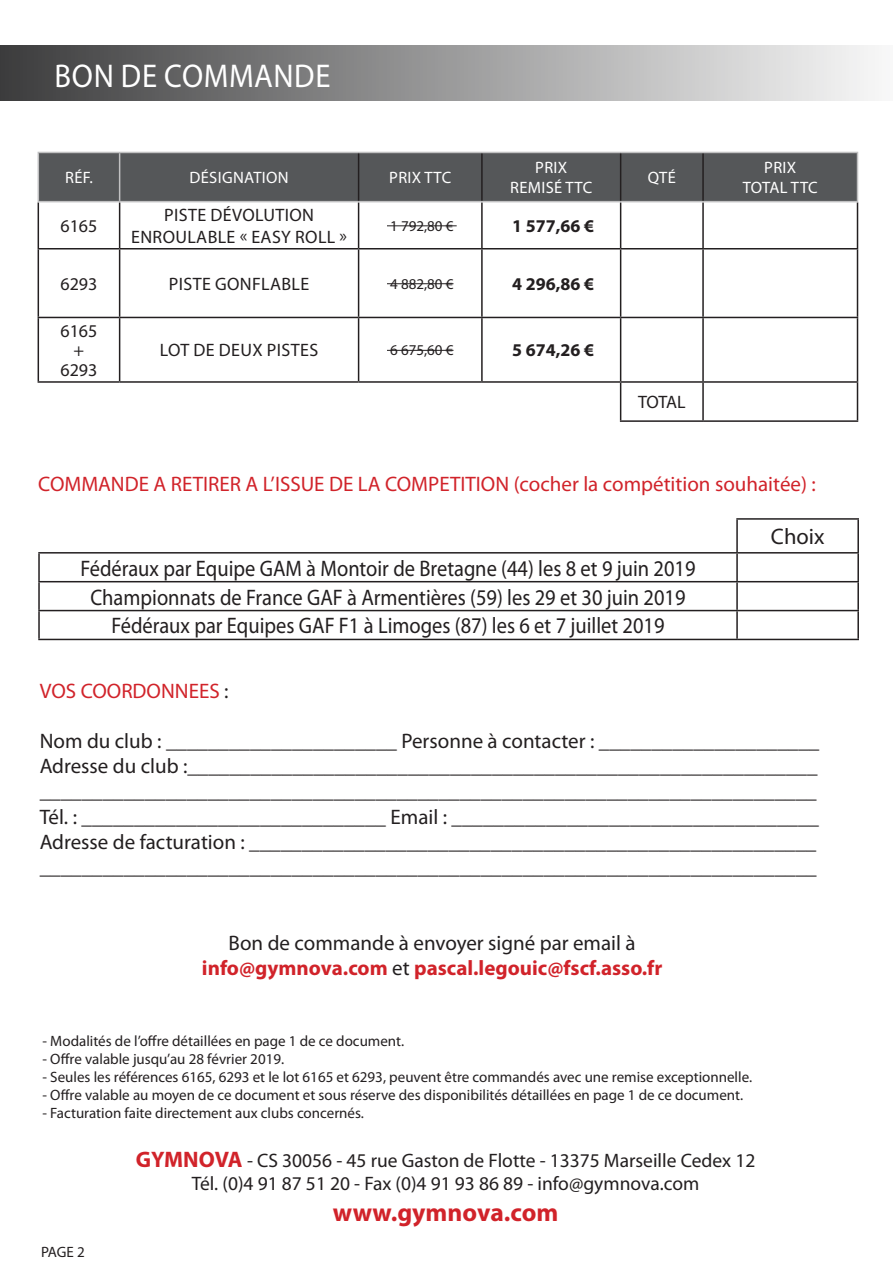
<style>
.page{position:relative;width:893px;height:1263px;background:#fff}
.page>*{position:absolute;margin:0;border:0;box-sizing:border-box;transform-origin:0 0}
.t1{font:33px "Myriad Pro";letter-spacing:.02em;color:#fff;scale:.93 1}
.t2{font:700 25.5px "Myriad Pro";color:#d1232a}
.t3{font:22.5px/28.8px "Myriad Pro";color:#231f20;text-align:center;scale:.91 1}
.t4{font:22.5px "Myriad Pro";color:#231f20}
.t5{font:21px/25.2px "Myriad Pro";color:#231f20}
.t6{font:21px "Myriad Pro";color:#d1232a}
.t7{font:700 21px/25.2px "Myriad Pro";color:#d1232a;text-align:center}
.t8{font:19.5px/23.4px "Myriad Pro";color:#231f20;text-align:center}
.t9{font:18px/21.6px "Myriad Pro";letter-spacing:.02em;color:#231f20;text-align:center}
.t10{font:700 18px "Myriad Pro";color:#231f20}
.t11{font:18px/19.5px "Myriad Pro";color:#231f20;text-align:center}
.t12{font:16.5px/19.8px "Myriad Pro";letter-spacing:.02em;color:#fff;text-align:center}
.t13{font:15px "Myriad Pro";color:#231f20}
.s1{color:#231f20}
.s2{font-weight:400;color:#231f20}
.s3{font-weight:700;font-size:22.5px;color:#d1232a}
</style>
<div class="page">
<div style="left:0;top:46px;width:893px;height:55px;background:linear-gradient(to right,#3c3c3d,#f8f8f8)"></div>
<div style="left:39px;top:153px;width:818px;height:48px;background:#555759"></div>
<hr style="left:358px;top:153px;width:1px;height:48px;background:#231f20">
<hr style="left:481px;top:153px;width:2px;height:48px;background:#231f20">
<hr style="left:620px;top:153px;width:1px;height:48px;background:#231f20">
<hr style="left:702px;top:153px;width:2px;height:48px;background:#231f20">
<hr style="left:38px;top:202px;width:1px;height:46px;background:#231f20">
<hr style="left:119px;top:202px;width:1px;height:46px;background:#231f20">
<hr style="left:358px;top:202px;width:1px;height:46px;background:#231f20">
<hr style="left:481px;top:202px;width:2px;height:46px;background:#231f20">
<hr style="left:620px;top:202px;width:1px;height:46px;background:#231f20">
<hr style="left:702px;top:202px;width:2px;height:46px;background:#231f20">
<hr style="left:857px;top:202px;width:1px;height:46px;background:#231f20">
<hr style="left:38px;top:248px;width:82px;height:1px;background:#231f20">
<hr style="left:38px;top:249px;width:1px;height:68px;background:#231f20">
<hr style="left:120px;top:248px;width:239px;height:1px;background:#231f20">
<hr style="left:119px;top:249px;width:1px;height:68px;background:#231f20">
<hr style="left:359px;top:248px;width:123px;height:1px;background:#231f20">
<hr style="left:358px;top:249px;width:1px;height:68px;background:#231f20">
<hr style="left:482px;top:248px;width:139px;height:1px;background:#231f20">
<hr style="left:481px;top:249px;width:2px;height:68px;background:#231f20">
<hr style="left:621px;top:248px;width:82px;height:1px;background:#231f20">
<hr style="left:620px;top:249px;width:1px;height:68px;background:#231f20">
<hr style="left:703px;top:248px;width:155px;height:1px;background:#231f20">
<hr style="left:702px;top:249px;width:2px;height:68px;background:#231f20">
<hr style="left:857px;top:249px;width:1px;height:68px;background:#231f20">
<hr style="left:119px;top:318px;width:1px;height:63px;background:#231f20">
<hr style="left:358px;top:318px;width:1px;height:63px;background:#231f20">
<hr style="left:481px;top:318px;width:2px;height:63px;background:#231f20">
<hr style="left:621px;top:317px;width:82px;height:1px;background:#231f20">
<hr style="left:703px;top:317px;width:155px;height:1px;background:#231f20">
<hr style="left:702px;top:318px;width:2px;height:63px;background:#231f20">
<hr style="left:857px;top:318px;width:1px;height:63px;background:#231f20">
<hr style="left:621px;top:381px;width:82px;height:2px;background:#231f20">
<hr style="left:703px;top:381px;width:155px;height:2px;background:#231f20">
<hr style="left:857px;top:383px;width:1px;height:37px;background:#231f20">
<hr style="left:620px;top:420px;width:83px;height:2px;background:#231f20">
<hr style="left:703px;top:420px;width:155px;height:2px;background:#231f20">
<hr style="left:38px;top:152px;width:82px;height:1px;background:#c1c1c2">
<hr style="left:38px;top:153px;width:1px;height:48px;background:#c1c1c2">
<hr style="left:120px;top:152px;width:239px;height:1px;background:#c1c1c2">
<hr style="left:119px;top:153px;width:1px;height:48px;background:#c1c1c2">
<hr style="left:359px;top:152px;width:123px;height:1px;background:#c1c1c2">
<hr style="left:482px;top:152px;width:139px;height:1px;background:#c1c1c2">
<hr style="left:621px;top:152px;width:82px;height:1px;background:#c1c1c2">
<hr style="left:703px;top:152px;width:155px;height:1px;background:#c1c1c2">
<hr style="left:857px;top:153px;width:1px;height:48px;background:#c1c1c2">
<hr style="left:38px;top:201px;width:82px;height:1px;background:#c1c1c2">
<hr style="left:120px;top:201px;width:239px;height:1px;background:#c1c1c2">
<hr style="left:359px;top:201px;width:123px;height:1px;background:#c1c1c2">
<hr style="left:482px;top:201px;width:139px;height:1px;background:#c1c1c2">
<hr style="left:621px;top:201px;width:82px;height:1px;background:#c1c1c2">
<hr style="left:703px;top:201px;width:155px;height:1px;background:#c1c1c2">
<hr style="left:38px;top:317px;width:82px;height:1px;background:#231f20">
<hr style="left:38px;top:318px;width:1px;height:63px;background:#231f20">
<hr style="left:120px;top:317px;width:239px;height:1px;background:#231f20">
<hr style="left:359px;top:317px;width:123px;height:1px;background:#231f20">
<hr style="left:482px;top:317px;width:139px;height:1px;background:#231f20">
<hr style="left:620px;top:318px;width:1px;height:63px;background:#231f20">
<hr style="left:38px;top:381px;width:82px;height:2px;background:#231f20">
<hr style="left:120px;top:381px;width:239px;height:2px;background:#231f20">
<hr style="left:359px;top:381px;width:123px;height:2px;background:#231f20">
<hr style="left:482px;top:381px;width:139px;height:2px;background:#231f20">
<hr style="left:620px;top:383px;width:1px;height:37px;background:#231f20">
<hr style="left:702px;top:383px;width:2px;height:37px;background:#231f20">
<hr style="left:387px;top:225px;width:70px;height:1px;background:#231f20">
<hr style="left:387px;top:283px;width:66px;height:1px;background:#231f20">
<hr style="left:387px;top:350px;width:66px;height:1px;background:#231f20">
<hr style="left:38px;top:582px;width:2px;height:28px;background:#231f20">
<hr style="left:38px;top:610px;width:699px;height:1px;background:#231f20">
<hr style="left:38px;top:611px;width:2px;height:28px;background:#231f20">
<hr style="left:737px;top:610px;width:122px;height:1px;background:#231f20">
<hr style="left:38px;top:639px;width:699px;height:1px;background:#231f20">
<hr style="left:38px;top:552px;width:699px;height:1px;background:#231f20">
<hr style="left:38px;top:553px;width:2px;height:28px;background:#231f20">
<hr style="left:737px;top:552px;width:122px;height:1px;background:#231f20">
<hr style="left:38px;top:581px;width:699px;height:1px;background:#231f20">
<hr style="left:737px;top:581px;width:122px;height:1px;background:#231f20">
<hr style="left:736px;top:518px;width:123px;height:2px;background:#231f20">
<hr style="left:736px;top:520px;width:2px;height:32px;background:#231f20">
<hr style="left:857px;top:520px;width:2px;height:32px;background:#231f20">
<hr style="left:736px;top:553px;width:2px;height:28px;background:#231f20">
<hr style="left:857px;top:553px;width:2px;height:28px;background:#231f20">
<hr style="left:736px;top:582px;width:2px;height:28px;background:#231f20">
<hr style="left:857px;top:582px;width:2px;height:28px;background:#231f20">
<hr style="left:736px;top:611px;width:2px;height:28px;background:#231f20">
<hr style="left:857px;top:611px;width:2px;height:28px;background:#231f20">
<hr style="left:737px;top:639px;width:122px;height:1px;background:#231f20">
<h1 class="t1" style="left:55px;top:56px;width:298px">BON DE COMMANDE</h1>
<p class="t12" style="left:65px;top:168px;width:29px">RÉF.</p>
<p class="t12" style="left:189px;top:168px;width:101px">DÉSIGNATION</p>
<p class="t12" style="left:389px;top:168px;width:63px">PRIX TTC</p>
<p class="t12" style="left:510px;top:158px;width:84px">PRIX<br>REMISÉ TTC</p>
<p class="t12" style="left:648px;top:168px;width:29px">QTÉ</p>
<p class="t12" style="left:743px;top:158px;width:76px">PRIX<br>TOTAL TTC</p>
<p class="t9" style="left:60px;top:215px;width:38px">6165</p>
<p class="t9" style="left:131px;top:204px;width:217px">PISTE DÉVOLUTION<br>ENROULABLE « EASY ROLL »</p>
<p class="t13" style="left:390px;top:217px;width:65px">1 792,80 €</p>
<p class="t10" style="left:512px;top:214px;width:83px">1 577,66 €</p>
<p class="t9" style="left:60px;top:273px;width:38px">6293</p>
<p class="t9" style="left:169px;top:273px;width:142px">PISTE GONFLABLE</p>
<p class="t13" style="left:390px;top:274px;width:65px">4 882,80 €</p>
<p class="t10" style="left:512px;top:272px;width:83px">4 296,86 €</p>
<p class="t11" style="left:60px;top:321px;width:38px">6165 +<br>6293</p>
<p class="t9" style="left:160px;top:339px;width:160px">LOT DE DEUX PISTES</p>
<p class="t13" style="left:390px;top:341px;width:65px">6 675,60 €</p>
<p class="t10" style="left:512px;top:339px;width:83px">5 674,26 €</p>
<p class="t9" style="left:638px;top:391px;width:49px">TOTAL</p>
<p class="t6" style="left:38px;top:471px;width:779px">COMMANDE A RETIRER A L’ISSUE DE LA COMPETITION (cocher la compétition souhaitée) :</p>
<p class="t4" style="left:771px;top:523px;width:55px">Choix</p>
<p class="t3" style="left:80px;top:553px;width:677px">Fédéraux par Equipe GAM à Montoir de Bretagne (44) les 8 et 9 juin 2019<br>Championnats de France GAF à Armentières (59) les 29 et 30 juin 2019<br>Fédéraux par Equipes GAF F1 à Limoges (87) les 6 et 7 juillet 2019</p>
<p class="t6" style="left:40px;top:677px;width:190px">VOS COORDONNEES <span class="s1">:</span></p>
<p class="t5" style="left:40px;top:728px;width:781px">Nom du club : ______________________ Personne à contacter : _____________________ Adresse du club :____________________________________________________________ __________________________________________________________________________ Tél. : _____________________________ Email : ___________________________________ Adresse de facturation : ______________________________________________________ __________________________________________________________________________</p>
<p class="t7" style="left:202px;top:929px;width:462px"><span class="s2">Bon de commande à envoyer signé par email à </span>info@gymnova.com <span class="s2">et</span> pascal.legouic@fscf.asso.fr</p>
<p class="t13" style="left:43px;top:1032px;width:363px">- Modalités de l’offre détaillées en page 1 de ce document.</p>
<p class="t13" style="left:43px;top:1050px;width:243px">- Offre valable jusqu’au 28 février 2019.</p>
<p class="t13" style="left:43px;top:1068px;width:711px">- Seules les références 6165, 6293 et le lot 6165 et 6293, peuvent être commandés avec une remise exceptionnelle.</p>
<p class="t13" style="left:43px;top:1086px;width:702px">- Offre valable au moyen de ce document et sous réserve des disponibilités détaillées en page 1 de ce document.</p>
<p class="t13" style="left:43px;top:1104px;width:323px">- Facturation faite directement aux clubs concernés.</p>
<p class="t13" style="left:41px;top:1243px;width:45px">PAGE 2</p>
<p class="t8" style="left:136px;top:1148px;width:621px"><span class="s3">GYMNOVA</span> - CS 30056 - 45 rue Gaston de Flotte - 13375 Marseille Cedex 12<br>Tél. (0)4 91 87 51 20 - Fax (0)4 91 93 86 89 - info@gymnova.com</p>
<p class="t2" style="left:333px;top:1195px;width:227px">www.gymnova.com</p>
</div>
